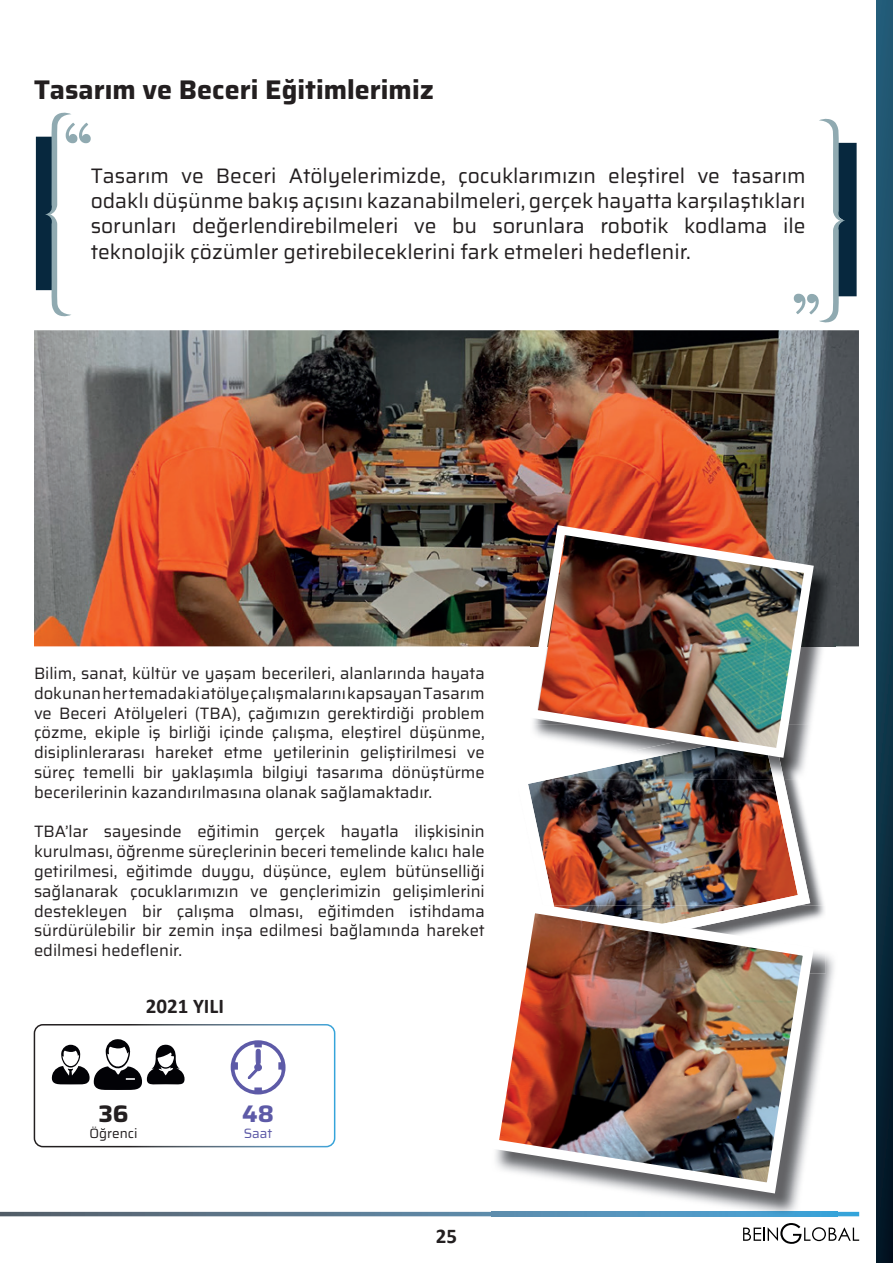
<style>
.page{position:relative;width:893px;height:1263px;background:#fff}
.page>*{position:absolute;margin:0;border:0;box-sizing:border-box;transform-origin:0 0}
.t1{font:700 27px "Saira";color:#231f20}
.t2{font:700 24px "Saira";color:#231f20}
.t3{font:700 24px "Saira";color:#5d5aa7}
.t4{font:21px/25.2px "Saira";color:#231f20;text-align:justify}
.t5{font:700 21px "Calibri";color:#231f20}
.t6{font:16.5px/19.8px "Saira";color:#231f20;text-align:justify}
.t7{font:13.5px "Saira";color:#231f20}
.t8{font:13.5px "Saira";color:#5d5aa7}
</style>
<div class="page">
<div style="left:877px;top:0;width:16px;height:1263px;background:linear-gradient(to bottom,#25607d,#001523)"></div>
<svg style="left:743px;top:1223px;width:116px;height:21px"></svg>
<svg style="left:0;top:1212px;width:859px;height:4px;background:#59778d"></svg>
<img style="left:34px;top:330px;width:825px;height:316px">
<img style="left:810px;top:842px;width:14px;height:64px">
<img style="left:528px;top:779px;width:282px;height:118px">
<img style="left:492px;top:906px;width:345px;height:311px">
<img style="left:492px;top:1212px;width:345px;height:4px">
<img style="left:492px;top:897px;width:327px;height:302px">
<img style="left:819px;top:528px;width:16px;height:139px">
<img style="left:784px;top:763px;width:21px;height:16px">
<img style="left:552px;top:763px;width:232px;height:16px">
<img style="left:522px;top:520px;width:297px;height:243px">
<img style="left:36px;top:137px;width:9px;height:153px">
<svg style="left:45px;top:112px;width:46px;height:205px"></svg>
<img style="left:845px;top:143px;width:12px;height:153px">
<svg style="left:794px;top:118px;width:51px;height:205px"></svg>
<svg style="left:51px;top:1039px;width:134px;height:51px"></svg>
<svg style="left:231px;top:1040px;width:55px;height:54px"></svg>
<div style="left:34px;top:1024px;width:301px;height:123px;border:2px solid #fff;border-radius:9px"></div>
<h1 class="t1" style="left:34px;top:68px;width:401px">Tasarım ve Beceri Eğitimlerimiz</h1>
<p class="t4" style="left:91px;top:163px;width:716px">Tasarım ve Beceri Atölyelerimizde, çocuklarımızın eleştirel ve tasarım odaklı düşünme bakış açısını kazanabilmeleri, gerçek hayatta karşılaştıkları sorunları değerlendirebilmeleri ve bu sorunlara robotik kodlama ile teknolojik çözümler getirebileceklerini fark etmeleri hedeflenir.</p>
<p class="t6" style="left:34px;top:663px;width:452px">Bilim, sanat, kültür ve yaşam becerileri, alanlarında hayata dokunan her temadaki atölye çalışmalarını kapsayan Tasarım ve Beceri Atölyeleri (TBA), çağımızın gerektirdiği problem çözme, ekiple iş birliği içinde çalışma, eleştirel düşünme, disiplinlerarası hareket etme yetilerinin geliştirilmesi ve süreç temelli bir yaklaşımla bilgiyi tasarıma dönüştürme becerilerinin kazandırılmasına olanak sağlamaktadır.</p>
<p class="t6" style="left:34px;top:821px;width:452px">TBA’lar sayesinde eğitimin gerçek hayatla ilişkisinin kurulması, öğrenme süreçlerinin beceri temelinde kalıcı hale getirilmesi, eğitimde duygu, düşünce, eylem bütünselliği sağlanarak çocuklarımızın ve gençlerimizin gelişimlerini destekleyen bir çalışma olması, eğitimden istihdama sürdürülebilir bir zemin inşa edilmesi bağlamında hareket edilmesi hedeflenir.</p>
<p class="t5" style="left:146px;top:991px;width:80px">2021 YILI</p>
<h2 class="t2" style="left:98px;top:1095px;width:32px">36</h2>
<p class="t7" style="left:90px;top:1123px;width:49px">Öğrenci</p>
<h2 class="t3" style="left:242px;top:1095px;width:33px">48</h2>
<p class="t8" style="left:244px;top:1123px;width:30px">Saat</p>
<p class="t5" style="left:436px;top:1221px;width:23px">25</p>
</div>
